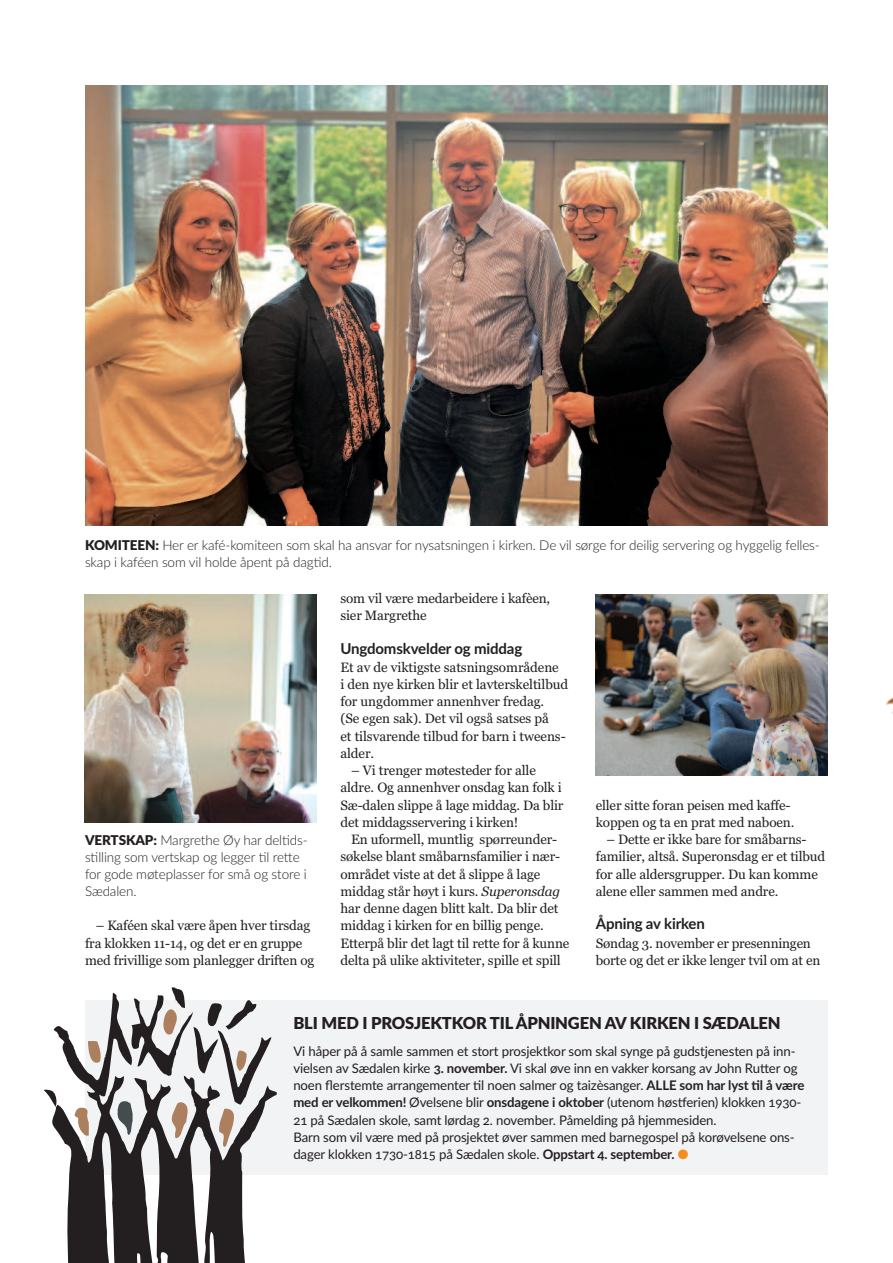
<style>
.page{position:relative;width:893px;height:1263px;background:#fff}
.page>*{position:absolute;margin:0;border:0;box-sizing:border-box;transform-origin:0 0}
.t1{font:900 16.5px "Lato";letter-spacing:-.01em;color:#231f20}
.t2{font:700 15px "Lato";letter-spacing:-.01em;color:#231f20}
.t3{font:13.5px/17.2px "Georgia";letter-spacing:-.01em;color:#231f20}
.t4{font:300 13.5px/17.1px "Lato";letter-spacing:-.01em;color:#231f20}
.t5{font:13.2px/17.2px "Lato";letter-spacing:-.01em;color:#231f20}
.s1{font-weight:900}
.s2{font-style:italic}
.s3{font-weight:700}
.s4{color:#f68b1f}
</style>
<div class="page">
<div style="left:85px;top:1000px;width:742px;height:175px;background:#f2f3f4"></div>
<img style="left:85px;top:85px;width:743px;height:441px">
<img style="left:85px;top:594px;width:232px;height:228px">
<img style="left:595px;top:594px;width:232px;height:181px">
<svg style="left:44px;top:993px;width:233px;height:270px"></svg>
<svg style="left:116px;top:987px;width:156px;height:160px"></svg>
<svg style="left:75px;top:1107px;width:14px;height:30px"></svg>
<p class="t4" style="left:85px;top:537px;width:736px"><span class="s1">KOMITEEN:</span> Her er kafé-komiteen som skal ha ansvar for nysatsningen i kirken. De vil sørge for deilig servering og hyggelig felles&shy;skap i kaféen som vil holde åpent på dagtid.</p>
<p class="t4" style="left:85px;top:832px;width:224px"><span class="s1">VERTSKAP:</span> Margrethe Øy har deltids&shy;stilling som vertskap og legger til rette for gode møteplasser for små og store i<br>Sædalen.</p>
<p class="t3" style="left:85px;top:917px;width:231px;text-indent:11px">– Kaféen skal være åpen hver tirsdag fra klokken 11-14, og det er en gruppe med frivillige som planlegger driften og</p>
<p class="t3" style="left:340px;top:589px;width:211px">som vil være medarbeidere i kafèen, sier Margrethe</p>
<p class="t2" style="left:340px;top:640px;width:183px">Ungdomskvelder og middag</p>
<p class="t3" style="left:340px;top:658px;width:229px">Et av de viktigste satsningsområdene<br>i den nye kirken blir et lavterskeltilbud for ungdommer annenhver fredag.<br>(Se egen sak). Det vil også satses på<br>et tilsvarende tilbud for barn i tweens&shy;alder.</p>
<p class="t3" style="left:340px;top:762px;width:225px;text-indent:11px">– Vi trenger møtesteder for alle aldre. Og annenhver onsdag kan folk i Sæ-dalen slippe å lage middag. Da blir det middagsservering i kirken!</p>
<p class="t3" style="left:340px;top:831px;width:230px;text-indent:11px">En uformell, muntlig spørreunder&shy;søkelse blant småbarnsfamilier i nær&shy;området viste at det å slippe å lage middag står høyt i kurs. <span class="s2">Superonsdag </span>har denne dagen blitt kalt. Da blir det middag i kirken for en billig penge.<br>Etterpå blir det lagt til rette for å kunne delta på ulike aktiviteter, spille et spill</p>
<p class="t3" style="left:596px;top:796px;width:200px">eller sitte foran peisen med kaffe&shy;koppen og ta en prat med naboen.</p>
<p class="t3" style="left:596px;top:831px;width:231px;text-indent:11px">– Dette er ikke bare for småbarns&shy;familier, altså. Superonsdag er et tilbud for alle aldersgrupper. Du kan komme alene eller sammen med andre.</p>
<p class="t2" style="left:596px;top:915px;width:111px">Åpning av kirken</p>
<p class="t3" style="left:596px;top:934px;width:226px">Søndag 3. november er presenningen borte og det er ikke lenger tvil om at en</p>
<p class="t1" style="left:293px;top:1014px;width:489px">BLI MED I PROSJEKTKOR TIL ÅPNINGEN AV KIRKEN I SÆDALEN</p>
<p class="t5" style="left:293px;top:1042px;width:512px">Vi håper på å samle sammen et stort prosjektkor som skal synge på gudstjenesten på inn&shy;vielsen av Sædalen kirke <span class="s3">3. november.</span> Vi skal øve inn en vakker korsang av John Rutter og noen flerstemte arrangementer til noen salmer og taizèsanger. <span class="s3">ALLE som har lyst til å være med er velkommen!</span> Øvelsene blir <span class="s3">onsdagene i oktober</span> (utenom høstferien) klokken 1930- 21 på Sædalen skole, samt lørdag 2. november. Påmelding på hjemmesiden.<br>Barn som vil være med på prosjektet øver sammen med barnegospel på korøvelsene ons&shy;dager klokken 1730-1815 på Sædalen skole. <span class="s3">Oppstart 4. september.</span> <span class="s4">●</span></p>
</div>
